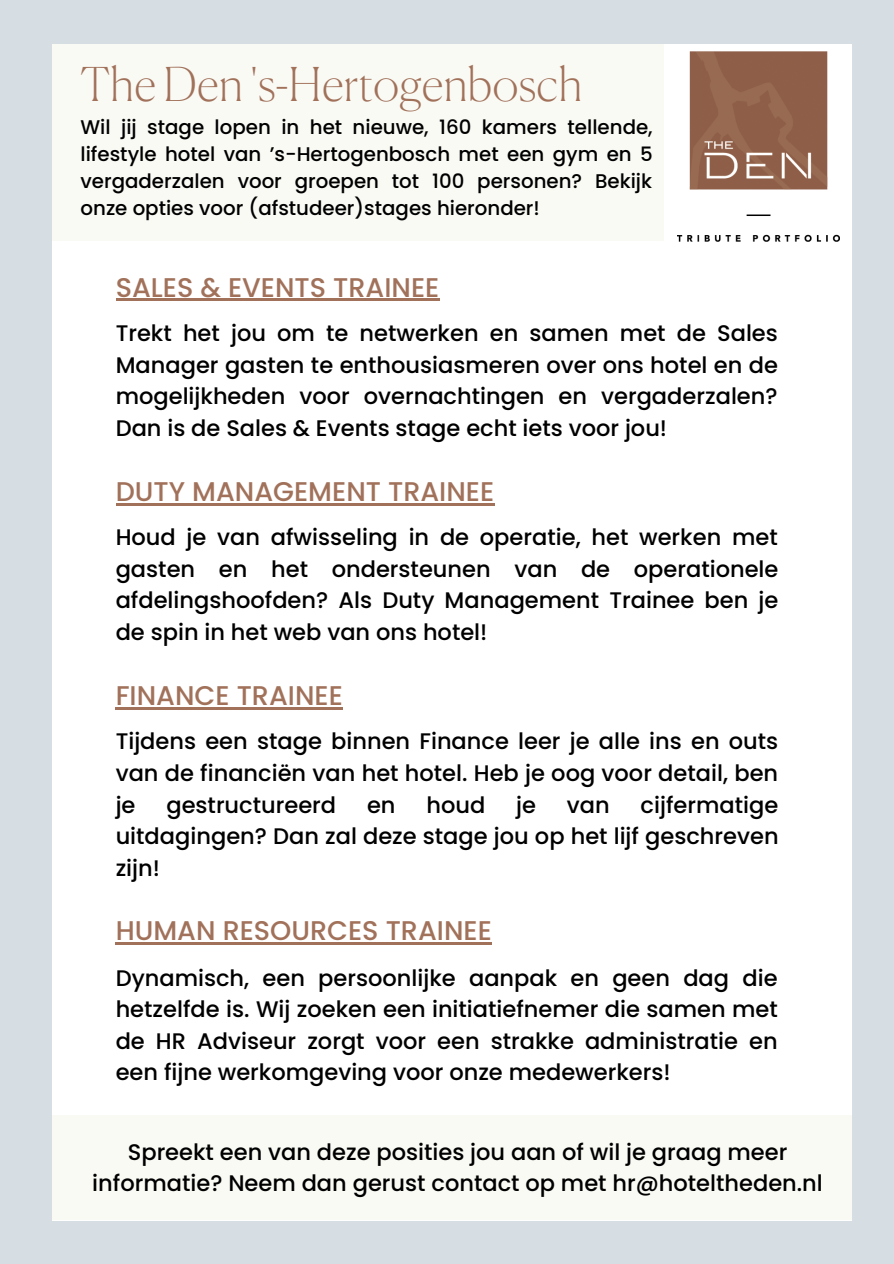
<style>
.page{position:relative;width:894px;height:1264px;background:#fff}
.page>*{position:absolute;margin:0;border:0;box-sizing:border-box;transform-origin:0 0}
.t1{font:100 46.5px "Canela";color:#a1715a}
.t2{font:500 27px "Poppins";color:#a1715a}
.t3{font:500 22.5px/31.5px "Poppins";color:#000;text-align:justify}
.t4{font:500 19.8px/27px "Poppins";color:#000;text-align:justify}
</style>
<div class="page">
<div style="left:0;top:0;width:893px;height:1263px;background:#d7dee3"></div>
<div style="left:53px;top:44px;width:798px;height:1176px;background:#fff"></div>
<hr style="left:116px;top:503px;width:378px;height:2px;background:#a1715a">
<div style="left:53px;top:1114px;width:798px;height:105px;background:#fafaf5"></div>
<div style="left:53px;top:44px;width:610px;height:197px;background:#fafaf5"></div>
<img style="left:677px;top:51px;width:162px;height:190px">
<hr style="left:116px;top:299px;width:323px;height:2px;background:#a1715a">
<hr style="left:116px;top:707px;width:227px;height:2px;background:#a1715a">
<hr style="left:116px;top:942px;width:375px;height:3px;background:#a1715a">
<h1 class="t1" style="left:80px;top:65px;width:503px">The Den's-Hertogenbosch</h1>
<p class="t4" style="left:80px;top:114px;width:573px">Wil jij stage lopen in het nieuwe, 160 kamers tellende, lifestyle hotel van ’s-Hertogenbosch met een gym en 5 vergaderzalen voor groepen tot 100 personen? Bekijk onze opties voor (afstudeer)stages hieronder!</p>
<p class="t2" style="left:116px;top:268px;width:325px">SALES &amp; EVENTS TRAINEE</p>
<p class="t3" style="left:116px;top:317px;width:663px">Trekt het jou om te netwerken en samen met de Sales Manager gasten te enthousiasmeren over ons hotel en de mogelijkheden voor overnachtingen en vergaderzalen?<br>Dan is de Sales &amp; Events stage echt iets voor jou!</p>
<p class="t2" style="left:116px;top:472px;width:380px">DUTY MANAGEMENT TRAINEE</p>
<p class="t3" style="left:116px;top:521px;width:664px">Houd je van afwisseling in de operatie, het werken met gasten en het ondersteunen van de operationele afdelingshoofden? Als Duty Management Trainee ben je de spin in het web van ons hotel!</p>
<p class="t2" style="left:116px;top:676px;width:229px">FINANCE TRAINEE</p>
<p class="t3" style="left:116px;top:725px;width:664px">Tijdens een stage binnen Finance leer je alle ins en outs van de financiën van het hotel. Heb je oog voor detail, ben je</p>
<p class="t3" style="left:116px;top:788px;width:664px;text-indent:524px">cijfermatige uitdagingen? Dan zal deze stage jou op het lijf geschreven zijn!</p>
<p class="t3" style="left:166px;top:788px;width:171px">gestructureerd</p>
<p class="t3" style="left:367px;top:788px;width:30px">en</p>
<p class="t3" style="left:426px;top:788px;width:60px">houd</p>
<p class="t3" style="left:516px;top:788px;width:21px">je</p>
<p class="t3" style="left:566px;top:788px;width:44px">van</p>
<p class="t2" style="left:116px;top:912px;width:377px">HUMAN RESOURCES TRAINEE</p>
<p class="t3" style="left:116px;top:962px;width:663px">Dynamisch, een persoonlijke aanpak en geen dag die hetzelfde is. Wij zoeken een initiatiefnemer die samen met de HR Adviseur zorgt voor een strakke administratie en een fijne werkomgeving voor onze medewerkers!</p>
<p class="t3" style="left:92px;top:1136px;width:731px;text-align:center">Spreekt een van deze posities jou aan of wil je graag meer informatie? Neem dan gerust contact op met hr@hoteltheden.nl</p>
</div>
